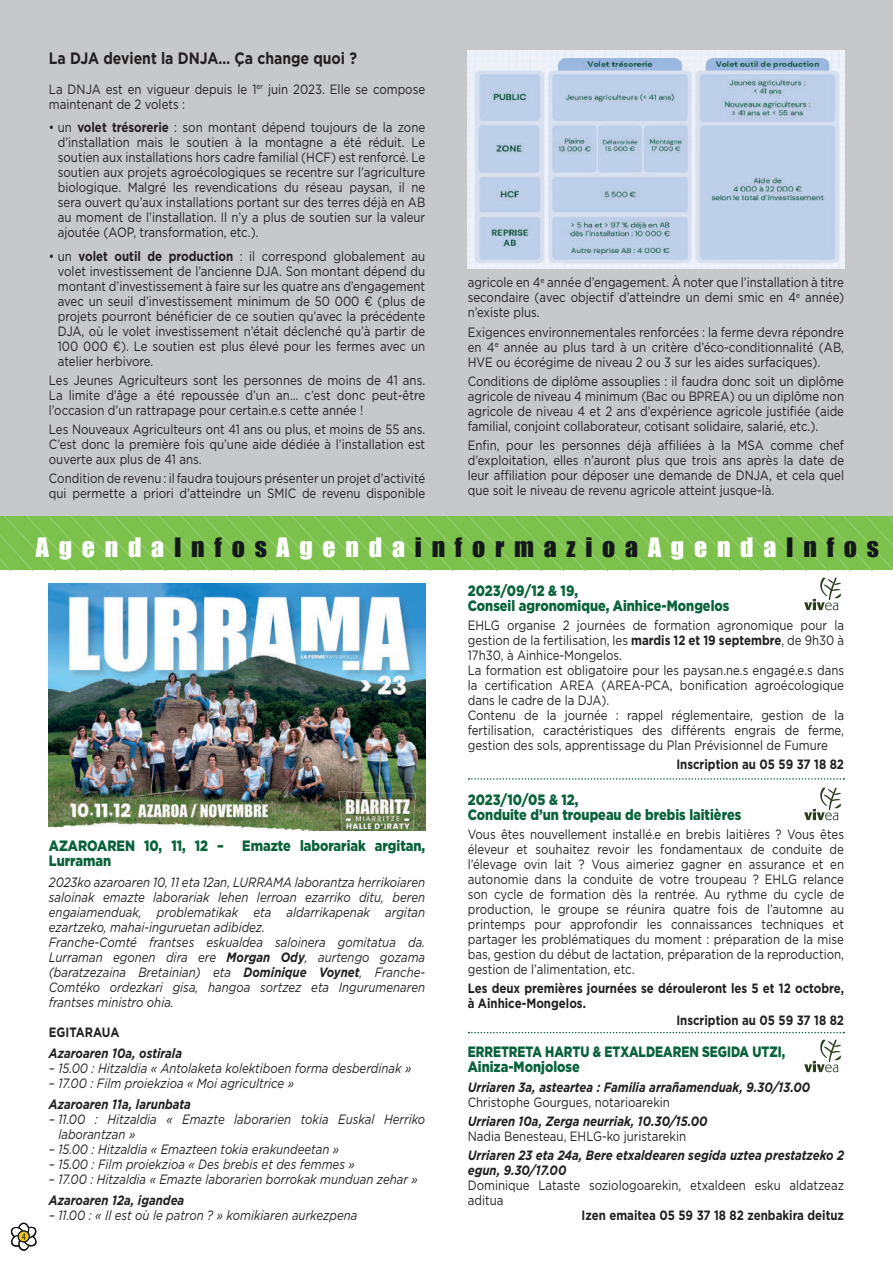
<style>
.page{position:relative;width:893px;height:1263px;background:#fff}
.page>*{position:absolute;margin:0;border:0;box-sizing:border-box;transform-origin:0 0}
.t1{font:24.6px "Impact";letter-spacing:.38em;color:#15181a;scale:1.05 1}
.t2{font:700 16.5px "Gotham";color:#231f20;scale:.85 1}
.t3{font:900 15px/15px "Gotham";color:#09623b;scale:.85 1}
.t4{font:900 15px/15px "Gotham";color:#09623b;scale:.8 1}
.t5{font:13.5px/15px "Gotham";color:#231f20;text-align:justify;scale:.85 1}
.t6{font:italic 13.5px/15px "Gotham";color:#231f20;scale:.85 1}
.t7{font:italic 700 13.5px/15px "Gotham";color:#231f20;scale:.85 1}
.t8{font:700 13.5px/15px "Gotham";color:#231f20;scale:.85 1}
.t9{font:condensed 10.5px "Myriad Pro";color:#231f20}
.s1{font-weight:700}
.s2{color:#fff}
</style>
<div class="page">
<div style="left:0;top:0;width:893px;height:517px;background:#c7c8ca"></div>
<svg style="left:0;top:517px;width:893px;height:53px;background:#7dc14e"></svg>
<svg style="left:10px;top:1223px;width:27px;height:28px"></svg>
<div style="left:19px;top:1232px;width:10px;height:9px;background:#eec725;border-radius:50%"></div>
<img style="left:468px;top:50px;width:376px;height:218px">
<img style="left:49px;top:584px;width:376px;height:247px">
<img style="left:804px;top:577px;width:37px;height:34px">
<img style="left:804px;top:787px;width:37px;height:34px">
<img style="left:804px;top:1039px;width:37px;height:34px">
<svg style="left:468px;top:778px;width:376px;height:2px"></svg>
<svg style="left:468px;top:1032px;width:376px;height:1px"></svg>
<p class="t2" style="left:49px;top:47px;width:364px">La DJA devient la DNJA… Ça change quoi ?</p>
<p class="t5" style="left:49px;top:81px;width:444px">La DNJA est en vigueur depuis le 1<sup>er</sup> juin 2023. Elle se compose maintenant de 2 volets :</p>
<p class="t5" style="left:58px;top:119px;width:434px;text-indent:-9px">• un <span class="s1">volet trésorerie</span> : son montant dépend toujours de la zone d’installation mais le soutien à la montagne a été réduit. Le soutien aux installations hors cadre familial (HCF) est renforcé. Le soutien aux projets agroécologiques se recentre sur l’agriculture biologique. Malgré les revendications du réseau paysan, il ne sera ouvert qu’aux installations portant sur des terres déjà en AB au moment de l’installation. Il n’y a plus de soutien sur la valeur ajoutée (AOP, transformation, etc.).</p>
<p class="t5" style="left:58px;top:248px;width:434px;text-indent:-9px">• un <span class="s1">volet outil de production</span> : il correspond globalement au volet investissement de l’ancienne DJA. Son montant dépend du montant d’investissement à faire sur les quatre ans d’engagement avec un seuil d’investissement minimum de 50 000 € (plus de projets pourront bénéficier de ce soutien qu’avec la précédente DJA, où le volet investissement n’était déclenché qu’à partir de 100 000 €). Le soutien est plus élevé pour les fermes avec un atelier herbivore.</p>
<p class="t5" style="left:49px;top:372px;width:444px">Les Jeunes Agriculteurs sont les personnes de moins de 41 ans.<br>La limite d’âge a été repoussée d’un an… c’est donc peut-être l’occasion d’un rattrapage pour certain.e.s cette année !</p>
<p class="t5" style="left:49px;top:421px;width:444px">Les Nouveaux Agriculteurs ont 41 ans ou plus, et moins de 55 ans.<br>C’est donc la première fois qu’une aide dédiée à l’installation est ouverte aux plus de 41 ans.</p>
<p class="t5" style="left:49px;top:471px;width:444px">Condition de revenu : il faudra toujours présenter un projet d’activité qui permette a priori d’atteindre un SMIC de revenu disponible</p>
<p class="t5" style="left:468px;top:275px;width:444px">agricole en 4<sup>e</sup> année d’engagement. À noter que l’installation à titre secondaire (avec objectif d’atteindre un demi smic en 4<sup>e</sup> année) n’existe plus.</p>
<p class="t5" style="left:468px;top:324px;width:444px">Exigences environnementales renforcées : la ferme devra répondre en 4<sup>e</sup> année au plus tard à un critère d’éco-conditionnalité (AB, HVE ou écorégime de niveau 2 ou 3 sur les aides surfaciques).</p>
<p class="t5" style="left:468px;top:373px;width:444px">Conditions de diplôme assouplies : il faudra donc soit un diplôme agricole de niveau 4 minimum (Bac ou BPREA) ou un diplôme non agricole de niveau 4 et 2 ans d’expérience agricole justifiée (aide familial, conjoint collaborateur, cotisant solidaire, salarié, etc.).</p>
<p class="t5" style="left:468px;top:438px;width:444px">Enfin, pour les personnes déjà affiliées à la MSA comme chef d’exploitation, elles n’auront plus que trois ans après la date de leur affiliation pour déposer une demande de DNJA, et cela quel que soit le niveau de revenu agricole atteint jusque-là.</p>
<p class="t9" style="left:22px;top:1230px;width:6px">4</p>
<h1 class="t1" style="left:36px;top:528px;width:805px"><span class="s2">Agenda</span>Infos<span class="s2">Agenda</span>informazioa<span class="s2">Agenda</span>Infos</h1>
<p class="t3" style="left:49px;top:838px;width:444px">AZAROAREN 10, 11, 12 – Emazte laborariak argitan,<br>Lurraman</p>
<p class="t6" style="left:49px;top:875px;width:444px">2023ko azaroaren 10, 11 eta 12an, LURRAMA laborantza herrikoiaren saloinak emazte laborariak lehen lerroan ezarriko ditu, beren engaiamenduak, problematikak eta aldarrikapenak argitan ezartzeko, mahai-inguruetan adibidez.<br>Franche-Comté frantses eskualdea saloinera gomitatua da.<br>Lurraman egonen dira ere <span class="s1">Morgan Ody</span>, aurtengo gozama (baratzezaina Bretainian) eta <span class="s1">Dominique Voynet</span>, Franche-Comtéko ordezkari gisa, hangoa sortzez eta Ingurumenaren frantses ministro ohia.</p>
<p class="t8" style="left:49px;top:1025px;width:84px">EGITARAUA</p>
<p class="t7" style="left:49px;top:1046px;width:158px">Azaroaren 10a, ostirala</p>
<p class="t6" style="left:49px;top:1061px;width:428px">– 15.00 : Hitzaldia « Antolaketa kolektiboen forma desberdinak »</p>
<p class="t6" style="left:49px;top:1076px;width:290px">– 17.00 : Film proiekzioa « Moi agricultrice »</p>
<p class="t7" style="left:49px;top:1097px;width:169px">Azaroaren 11a, larunbata</p>
<p class="t6" style="left:58px;top:1112px;width:433px;text-indent:-10px">– 11.00 : Hitzaldia « Emazte laborarien tokia Euskal Herriko laborantzan »</p>
<p class="t6" style="left:49px;top:1142px;width:343px">– 15.00 : Hitzaldia « Emazteen tokia erakundeetan »</p>
<p class="t6" style="left:49px;top:1157px;width:361px">– 15.00 : Film proiekzioa « Des brebis et des femmes »</p>
<p class="t6" style="left:49px;top:1172px;width:435px">– 17.00 : Hitzaldia « Emazte laborarien borrokak munduan zehar »</p>
<p class="t7" style="left:49px;top:1193px;width:161px">Azaroaren 12a, igandea</p>
<p class="t6" style="left:49px;top:1208px;width:364px">– 11.00 : « Il est où le patron ? » komikiaren aurkezpena</p>
<p class="t3" style="left:468px;top:583px;width:309px">2023/09/12 &amp; 19,<br>Conseil agronomique, Ainhice-Mongelos</p>
<p class="t5" style="left:468px;top:617px;width:444px;text-align:left">EHLG organise 2 journées de formation agronomique pour la gestion de la fertilisation, les <span class="s1">mardis 12 et 19 septembre</span>, de 9h30 à 17h30, à Ainhice-Mongelos.<br>La formation est obligatoire pour les paysan.ne.s engagé.e.s dans la certification AREA (AREA-PCA, bonification agroécologique dans le cadre de la DJA).<br>Contenu de la journée : rappel réglementaire, gestion de la fertilisation, caractéristiques des différents engrais de ferme, gestion des sols, apprentissage du Plan Prévisionnel de Fumure</p>
<p class="t8" style="left:676px;top:757px;width:199px">Inscription au 05 59 37 18 82</p>
<p class="t3" style="left:468px;top:792px;width:323px">2023/10/05 &amp; 12,<br>Conduite d’un troupeau de brebis laitières</p>
<p class="t5" style="left:468px;top:826px;width:444px">Vous êtes nouvellement installé.e en brebis laitières ? Vous êtes éleveur et souhaitez revoir les fondamentaux de conduite de l’élevage ovin lait ? Vous aimeriez gagner en assurance et en autonomie dans la conduite de votre troupeau ? EHLG relance son cycle de formation dès la rentrée. Au rythme du cycle de production, le groupe se réunira quatre fois de l’automne au printemps pour approfondir les connaissances techniques et partager les problématiques du moment : préparation de la mise bas, gestion du début de lactation, préparation de la reproduction, gestion de l’alimentation, etc.</p>
<p class="t8" style="left:468px;top:981px;width:444px">Les deux premières journées se dérouleront les 5 et 12 octobre, à Ainhice-Mongelos.</p>
<p class="t8" style="left:676px;top:1012px;width:199px">Inscription au 05 59 37 18 82</p>
<p class="t4" style="left:468px;top:1044px;width:398px">ERRETRETA HARTU &amp; ETXALDEAREN SEGIDA UTZI,<br>Ainiza-Monjolose</p>
<p class="t7" style="left:468px;top:1079px;width:404px">Urriaren 3a, asteartea : Familia arrañamenduak, 9.30/13.00</p>
<p class="t5" style="left:468px;top:1094px;width:239px">Christophe Gourgues, notarioarekin</p>
<p class="t7" style="left:468px;top:1113px;width:284px">Urriaren 10a, Zerga neurriak, 10.30/15.00</p>
<p class="t5" style="left:468px;top:1128px;width:259px">Nadia Benesteau, EHLG-ko juristarekin</p>
<p class="t7" style="left:468px;top:1148px;width:444px">Urriaren 23 eta 24a, Bere etxaldearen segida uztea prestatzeko 2 egun, 9.30/17.00</p>
<p class="t5" style="left:468px;top:1177px;width:444px">Dominique Lataste soziologoarekin, etxaldeen esku aldatzeaz aditua</p>
<p class="t8" style="left:582px;top:1208px;width:310px">Izen emaitea 05 59 37 18 82 zenbakira deituz</p>
</div>
